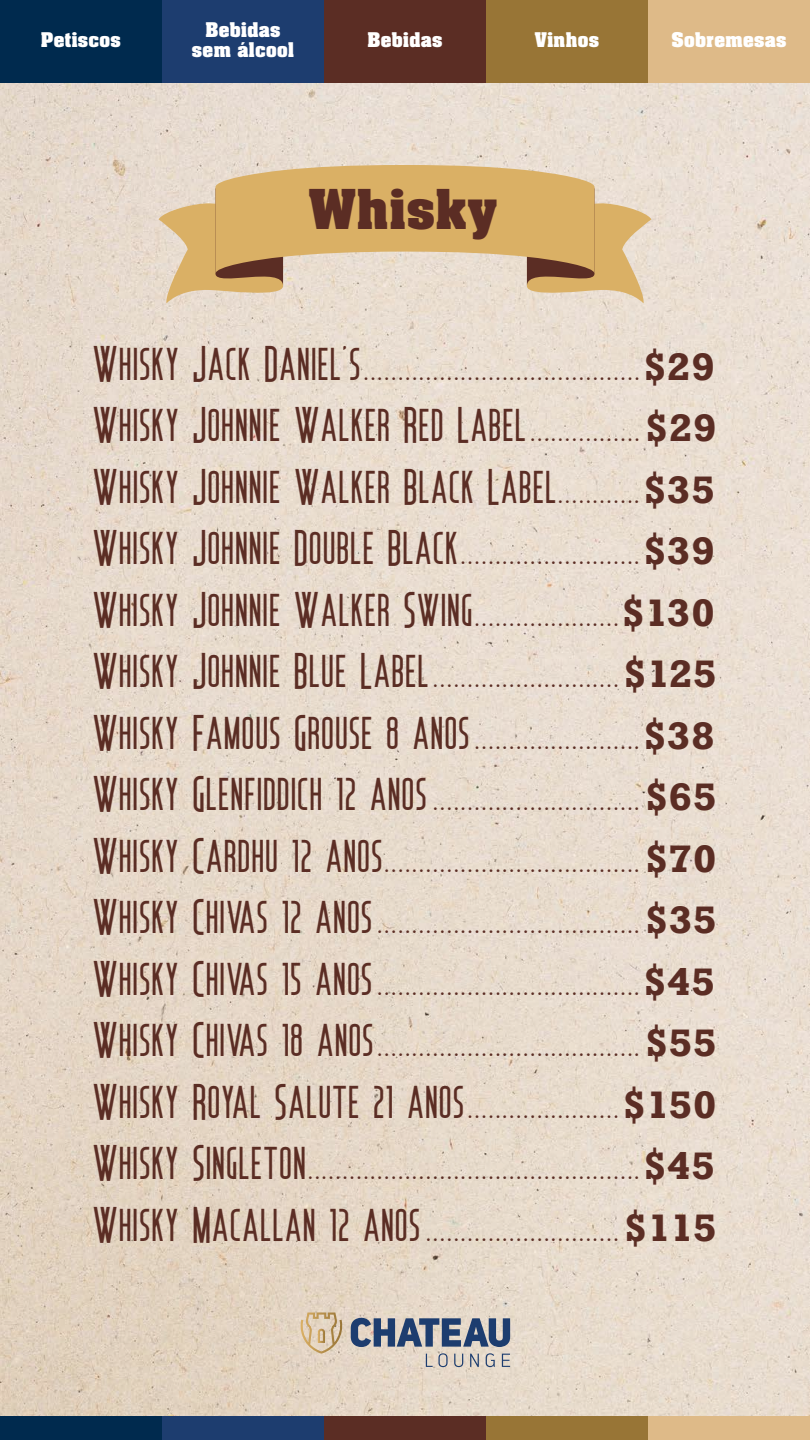
<style>
.page{position:relative;width:810px;height:1440px;background:#fff}
.page>*{position:absolute;margin:0;border:0;box-sizing:border-box;transform-origin:0 0}
.t1{font:700 46.8px "Aachen";letter-spacing:.02em;color:#5b2d24}
.t2{font:36px/61.5px "The Seasons Sans";letter-spacing:.05em;color:#5b2d24;text-align:justify}
.t3{font:700 17.25px/20.7px "Aachen";letter-spacing:.02em;color:#fff;text-align:center}
.s1{font-family:"Rockwell";font-weight:700}
</style>
<div class="page">
<img style="left:0;top:82px;width:810px;height:1334px">
<div style="left:0;top:1416px;width:162px;height:24px;background:#002a4e"></div>
<div style="left:162px;top:1416px;width:162px;height:24px;background:#1d3d6f"></div>
<div style="left:324px;top:1416px;width:162px;height:24px;background:#5b2d24"></div>
<div style="left:486px;top:1416px;width:162px;height:24px;background:#987536"></div>
<div style="left:648px;top:1416px;width:162px;height:24px;background:#deba88"></div>
<svg style="left:351px;top:1318px;width:159px;height:29px"></svg>
<svg style="left:426px;top:1353px;width:22px;height:14px"></svg>
<svg style="left:454px;top:1354px;width:9px;height:13px"></svg>
<svg style="left:470px;top:1354px;width:9px;height:13px"></svg>
<svg style="left:486px;top:1353px;width:9px;height:14px"></svg>
<svg style="left:502px;top:1354px;width:8px;height:13px"></svg>
<svg style="left:300px;top:1312px;width:43px;height:42px"></svg>
<svg style="left:158px;top:165px;width:494px;height:138px"></svg>
<div style="left:0;top:0;width:162px;height:82px;background:#002a4e"></div>
<div style="left:162px;top:0;width:162px;height:82px;background:#1d3d6f"></div>
<div style="left:324px;top:0;width:162px;height:82px;background:#5b2d24"></div>
<div style="left:486px;top:0;width:162px;height:82px;background:#987536"></div>
<div style="left:648px;top:0;width:162px;height:82px;background:#deba88"></div>
<p class="t3" style="left:41px;top:29px;width:82px">Petiscos</p>
<p class="t3" style="left:192px;top:19px;width:104px">Bebidas sem álcool</p>
<p class="t3" style="left:367px;top:29px;width:77px">Bebidas</p>
<p class="t3" style="left:535px;top:29px;width:66px">Vinhos</p>
<p class="t3" style="left:671px;top:29px;width:117px">Sobremesas</p>
<p class="t1" style="left:309px;top:176px;width:190px">Whisky</p>
<p class="t2" style="left:94px;top:332px;width:624px">Whisky Jack Daniel’s........................................<span class="s1">$29<br></span>Whisky Johnnie Walker Red Label................<span class="s1">$29<br></span>Whisky Johnnie Walker Black Label............<span class="s1">$35<br></span>Whisky Johnnie Double Black..........................<span class="s1">$39<br></span>Whisky Johnnie Walker Swing.....................<span class="s1">$130<br></span>Whisky Johnnie Blue Label...........................<span class="s1">$125<br></span>Whisky Famous Grouse 8 anos ........................<span class="s1">$38<br></span>Whisky Glenfiddich 12 anos ..............................<span class="s1">$65<br></span>Whisky Cardhu 12 anos.....................................<span class="s1">$70<br></span>Whisky Chivas 12 anos ......................................<span class="s1">$35<br></span>Whisky Chivas 15 anos ......................................<span class="s1">$45<br></span>Whisky Chivas 18 anos......................................<span class="s1">$55<br></span>Whisky Royal Salute 21 anos......................<span class="s1">$150<br></span>Whisky Singleton................................................<span class="s1">$45<br></span>Whisky Macallan 12 anos ............................<span class="s1">$115</span></p>
</div>
